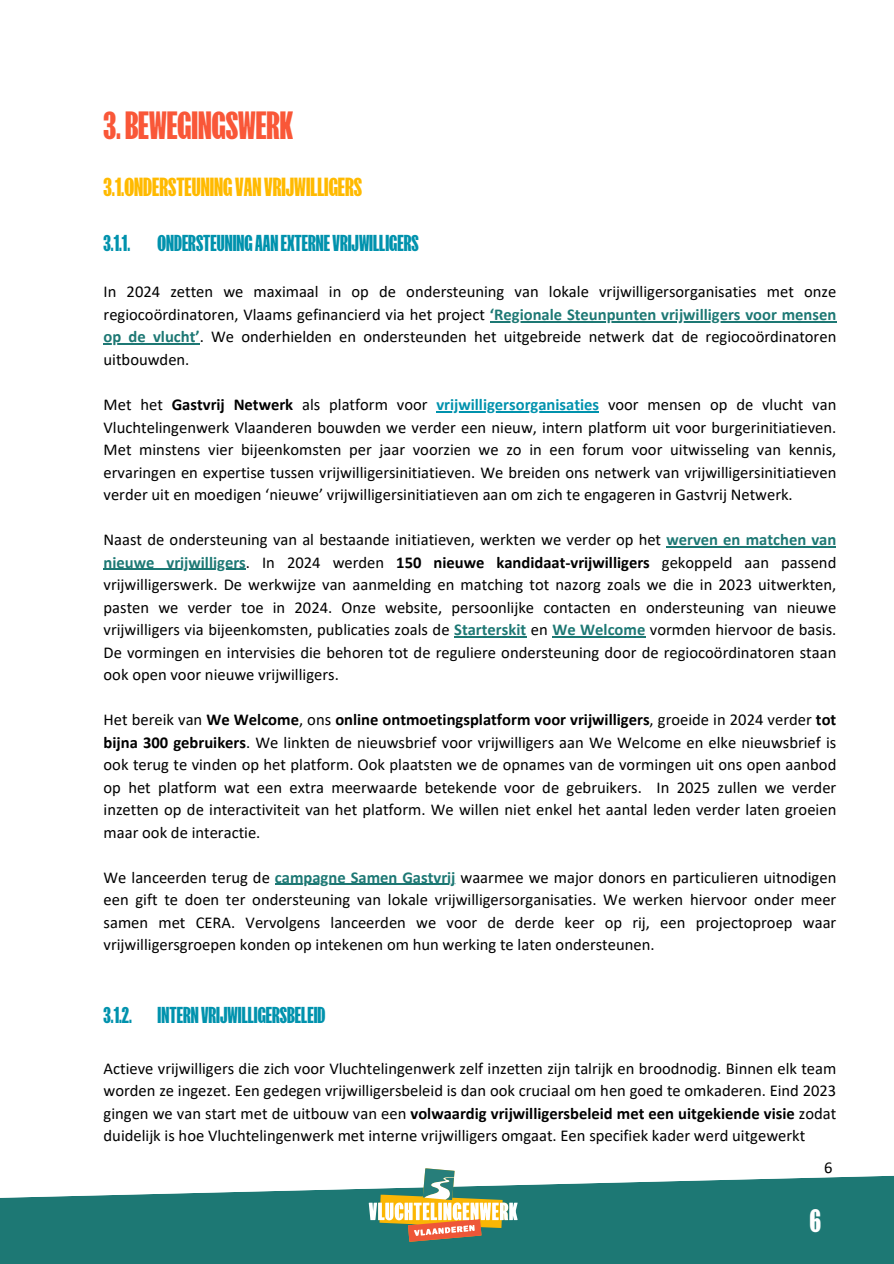
<style>
.page{position:relative;width:894px;height:1264px;background:#fff}
.page>*{position:absolute;margin:0;border:0;box-sizing:border-box;transform-origin:0 0}
.t1{font:700 36px "FK Screamer";color:#f95738}
.t2{font:700 30px "FK Screamer";color:#fff}
.t3{font:700 24px "FK Screamer";color:#ffba00}
.t4{font:700 21px "FK Screamer";color:#0092ad}
.t5{font:16.5px/22.5px "Calibri";color:#000;text-align:justify}
.t6{font:700 16.5px "Calibri";color:#000}
.s1{font-weight:700;color:#1d7874}
.s2{font-weight:700}
.s3{font-weight:700;color:#0092ad}
.s4{font-weight:400}
</style>
<div class="page">
<svg style="left:0;top:1175px;width:893px;height:88px;background:#3a8985"></svg>
<svg style="left:368px;top:1168px;width:149px;height:73px"></svg>
<hr style="left:489px;top:321px;width:347px;height:1px;background:#1d7874">
<hr style="left:104px;top:343px;width:96px;height:2px;background:#1d7874">
<hr style="left:436px;top:411px;width:163px;height:1px;background:#0092ad">
<hr style="left:666px;top:546px;width:170px;height:1px;background:#1d7874">
<hr style="left:104px;top:568px;width:142px;height:2px;background:#1d7874">
<hr style="left:454px;top:636px;width:72px;height:1px;background:#1d7874">
<hr style="left:552px;top:636px;width:93px;height:1px;background:#1d7874">
<hr style="left:275px;top:883px;width:180px;height:2px;background:#1d7874">
<h2 class="t1" style="left:104px;top:106px;width:191px">3.BEWEGINGSWERK</h2>
<h2 class="t3" style="left:104px;top:173px;width:260px">3.1.ONDERSTEUNINGVANVRIJWILLIGERS</h2>
<p class="t4" style="left:104px;top:232px;width:28px">3.1.1.</p>
<p class="t4" style="left:157px;top:232px;width:262px">ONDERSTEUNINGAANEXTERNEVRIJWILLIGERS</p>
<h3 class="t5" style="left:104px;top:282px;width:734px">In 2024 zetten we maximaal in op de ondersteuning van lokale vrijwilligersorganisaties met onze regiocoördinatoren, Vlaams gefinancierd via het project <span class="s1">‘Regionale Steunpunten vrijwilligers voor mensen</span></h3>
<p class="t5" style="left:104px;top:327px;width:734px"><span class="s1">op de vlucht’</span>. We onderhielden en ondersteunden het uitgebreide netwerk dat de regiocoördinatoren uitbouwden.</p>
<p class="t5" style="left:104px;top:394px;width:325px">Met het <span class="s2">Gastvrij Netwerk</span> als platform voor</p>
<p class="t5" style="left:104px;top:394px;width:734px;text-indent:333px"><span class="s3">vrijwilligersorganisaties</span> voor mensen op de vlucht van Vluchtelingenwerk Vlaanderen bouwden we verder een nieuw, intern platform uit voor burgerinitiatieven.<br>Met minstens vier bijeenkomsten per jaar voorzien we zo in een forum voor uitwisseling van kennis, ervaringen en expertise tussen vrijwilligersinitiatieven. We breiden ons netwerk van vrijwilligersinitiatieven verder uit en moedigen ‘nieuwe’ vrijwilligersinitiatieven aan om zich te engageren in Gastvrij Netwerk.</p>
<p class="t5" style="left:104px;top:529px;width:734px">Naast de ondersteuning van al bestaande initiatieven, werkten we verder op het <span class="s1">werven en matchen van</span></p>
<p class="t5" style="left:104px;top:552px;width:734px"><span class="s1">nieuwe vrijwilligers</span>. In 2024 werden <span class="s2">150 nieuwe kandidaat-vrijwilligers</span> gekoppeld aan passend vrijwilligerswerk. De werkwijze van aanmelding en matching tot nazorg zoals we die in 2023 uitwerkten, pasten we verder toe in 2024. Onze website, persoonlijke contacten en ondersteuning van nieuwe vrijwilligers via bijeenkomsten, publicaties zoals de <span class="s1">Starterskit</span> en <span class="s1">We Welcome</span> vormden hiervoor de basis.<br>De vormingen en intervisies die behoren tot de reguliere ondersteuning door de regiocoördinatoren staan ook open voor nieuwe vrijwilligers.</p>
<p class="t6" style="left:104px;top:712px;width:734px"><span class="s4">Het bereik van</span> We Welcome<span class="s4">, ons</span> online ontmoetingsplatform voor vrijwilligers<span class="s4">, groeide in 2024 verder</span> tot</p>
<p class="t5" style="left:104px;top:732px;width:734px"><span class="s2">bijna 300 gebruikers</span>. We linkten de nieuwsbrief voor vrijwilligers aan We Welcome en elke nieuwsbrief is ook terug te vinden op het platform. Ook plaatsten we de opnames van de vormingen uit ons open aanbod op het platform wat een extra meerwaarde betekende voor de gebruikers. In 2025 zullen we verder inzetten op de interactiviteit van het platform. We willen niet enkel het aantal leden verder laten groeien maar ook de interactie.</p>
<p class="t5" style="left:104px;top:867px;width:734px">We lanceerden terug de <span class="s1">campagne Samen Gastvrij</span> waarmee we major donors en particulieren uitnodigen</p>
<p class="t5" style="left:104px;top:889px;width:734px">een gift te doen ter ondersteuning van lokale vrijwilligersorganisaties. We werken hiervoor onder meer samen met CERA. Vervolgens lanceerden we voor de derde keer op rij, een projectoproep waar vrijwilligersgroepen konden op intekenen om hun werking te laten ondersteunen.</p>
<p class="t4" style="left:104px;top:1003px;width:30px">3.1.2.</p>
<p class="t4" style="left:157px;top:1003px;width:169px">INTERNVRIJWILLIGERSBELEID</p>
<h1 class="t5" style="left:104px;top:1058px;width:734px">Actieve vrijwilligers die zich voor Vluchtelingenwerk zelf inzetten zijn talrijk en broodnodig. Binnen elk team worden ze ingezet. Een gedegen vrijwilligersbeleid is dan ook cruciaal om hen goed te omkaderen. Eind 2023 gingen we van start met de uitbouw van een <span class="s2">volwaardig vrijwilligersbeleid met een uitgekiende visie</span> zodat duidelijk is hoe Vluchtelingenwerk met interne vrijwilligers omgaat. Een specifiek kader werd uitgewerkt</h1>
<h3 class="t5" style="left:824px;top:1157px;width:10px">6</h3>
<p class="t2" style="left:809px;top:1204px;width:13px">6</p>
</div>
